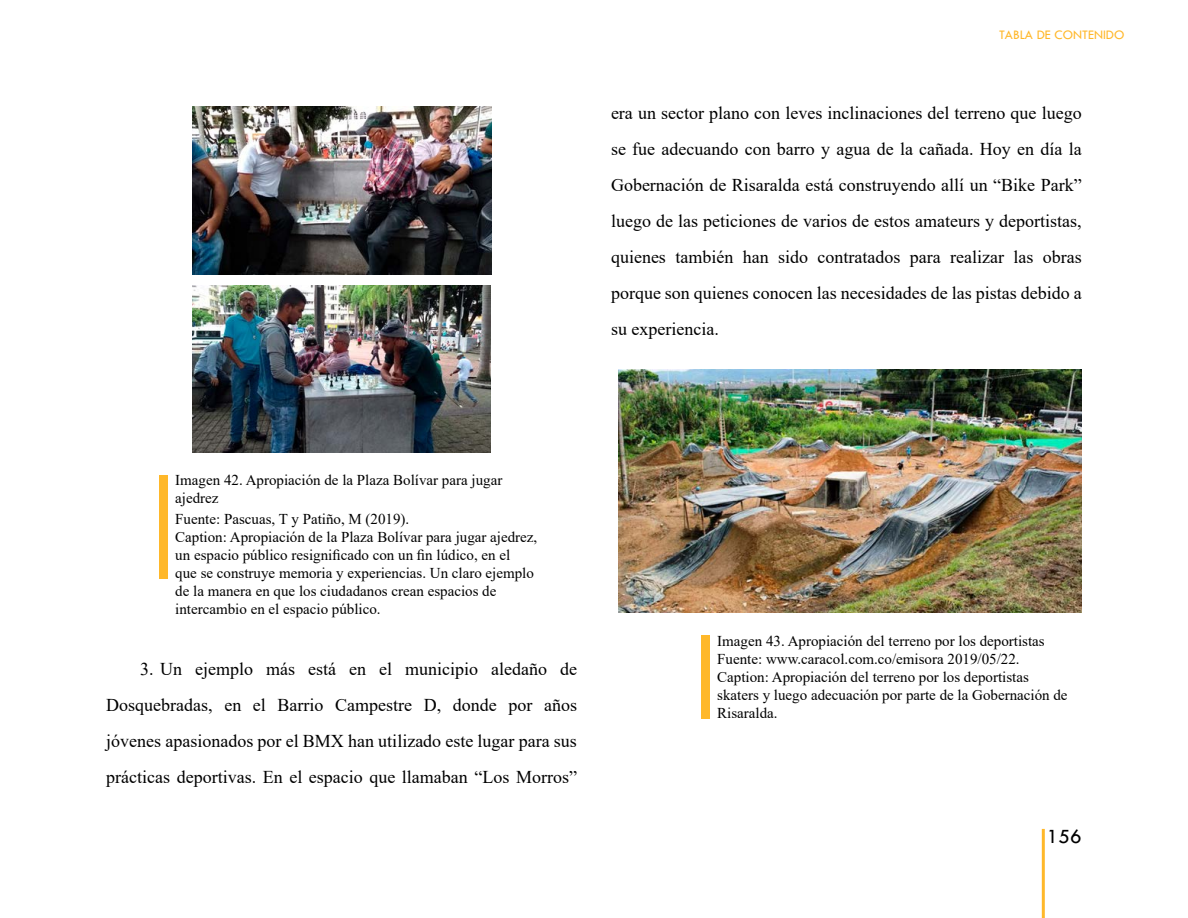
<style>
.page{position:relative;width:1188px;height:918px;background:#fff}
.page>*{position:absolute;margin:0;border:0;box-sizing:border-box;transform-origin:0 0}
.t1{font:21px "Tw Cen";color:#000}
.PÁRRAFO{font:18px/36px "Times New Roman";color:#000;text-align:justify}
.IMAGEN-TITULO{font:15px/18px "Times New Roman";color:#000}
.imagen_nombre{font:15px/18px "Times New Roman";color:#000}
.t2{font:13.5px "Tw Cen";color:#ffb82a}
</style>
<div class="page">
<div style="left:1042px;top:829px;width:3px;height:89px;border:2px solid #ffb82a"></div>
<div style="left:160px;top:475px;width:8px;height:104px;background:#ffb82a"></div>
<div style="left:702px;top:635px;width:8px;height:83px;background:#ffb82a"></div>
<img style="left:618px;top:369px;width:464px;height:244px">
<img style="left:192px;top:107px;width:299px;height:167px">
<img style="left:192px;top:285px;width:299px;height:168px">
<p class="t2" style="left:999px;top:26px;width:127px">TABLA DE CONTENIDO</p>
<p class="PÁRRAFO" style="left:611px;top:94px;width:472px">era un sector plano con leves inclinaciones del terreno que luego se fue adecuando con barro y agua de la cañada. Hoy en día la Gobernación de Risaralda está construyendo allí un “Bike Park” luego de las peticiones de varios de estos amateurs y deportistas, quienes también han sido contratados para realizar las obras porque son quienes conocen las necesidades de las pistas debido a su experiencia.</p>
<p class="imagen_nombre" style="left:175px;top:471px;width:329px">Imagen 42. Apropiación de la Plaza Bolívar para jugar ajedrez</p>
<p class="IMAGEN-TITULO" style="left:175px;top:509px;width:236px">Fuente: Pascuas, T y Patiño, M (2019).</p>
<p class="IMAGEN-TITULO" style="left:175px;top:527px;width:363px">Caption: Apropiación de la Plaza Bolívar para jugar ajedrez, un espacio público resignificado con un fin lúdico, en el<br>que se construye memoria y experiencias. Un claro ejemplo de la manera en que los ciudadanos crean espacios de intercambio en el espacio público.</p>
<p class="PÁRRAFO" style="left:106px;top:650px;width:472px;text-indent:34px">3. Un ejemplo más está en el municipio aledaño de Dosquebradas, en el Barrio Campestre D, donde por años jóvenes apasionados por el BMX han utilizado este lugar para sus prácticas deportivas. En el espacio que llamaban “Los Morros”</p>
<p class="imagen_nombre" style="left:717px;top:631px;width:329px">Imagen 43. Apropiación del terreno por los deportistas</p>
<p class="IMAGEN-TITULO" style="left:717px;top:649px;width:304px">Fuente: www.caracol.com.co/emisora 2019/05/22.</p>
<p class="IMAGEN-TITULO" style="left:717px;top:667px;width:352px">Caption: Apropiación del terreno por los deportistas skaters y luego adecuación por parte de la Gobernación de<br>Risaralda.</p>
<p class="t1" style="left:1047px;top:824px;width:36px">156</p>
</div>
